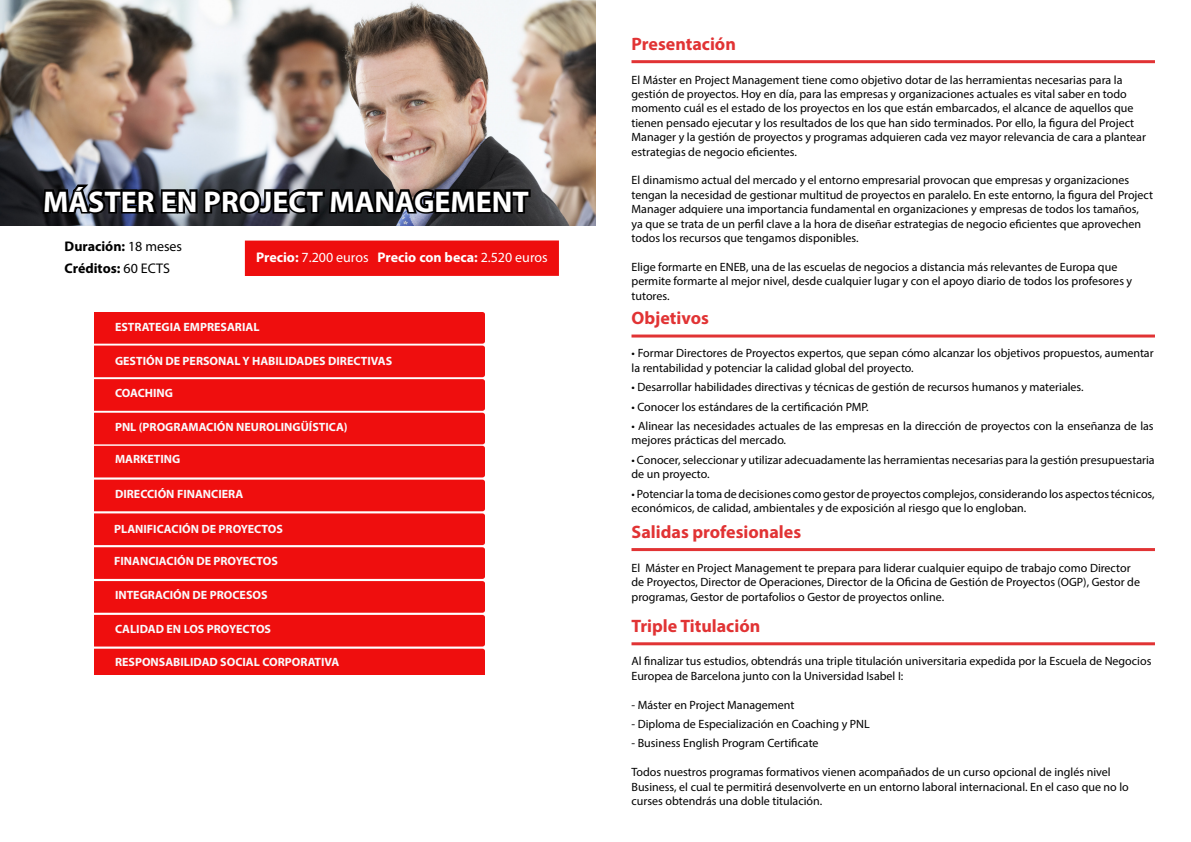
<style>
.page{position:relative;width:1191px;height:842px;background:#fff}
.page>*{position:absolute;margin:0;border:0;box-sizing:border-box;transform-origin:0 0}
.t1{font:700 30px "Myriad Pro";color:#fff}
.t2{font:700 18px "Myriad Pro";color:#e13334}
.t3{font:700 14px "Myriad Pro";color:#fff}
.t4{font:700 14px/21.8px "Myriad Pro";color:#000}
.t5{font:12px/14.4px "Myriad Pro";color:#000}
.t6{font:700 12px "Myriad Pro";color:#fafafc}
.s1{font-weight:400}
</style>
<div class="page">
<img style="left:95px;top:312px;width:302px;height:363px">
<div style="left:245px;top:240px;width:314px;height:36px;background:#ee0e0e"></div>
<img style="left:397px;top:312px;width:87px;height:363px">
<hr style="left:631px;top:60px;width:524px;height:3px;background:#e13334">
<hr style="left:631px;top:334px;width:524px;height:3px;background:#e13334">
<hr style="left:631px;top:642px;width:524px;height:3px;background:#e13334">
<hr style="left:631px;top:548px;width:524px;height:3px;background:#e13334">
<img style="left:0;top:0;width:595px;height:226px">
<svg style="left:41px;top:181px;width:491px;height:36px;background:#222226"></svg>
<h1 class="t1" style="left:43px;top:182px;width:487px">MÁSTER EN PROJECT MANAGEMENT</h1>
<p class="t4" style="left:65px;top:235px;width:119px">Duración: <span class="s1">18 meses<br></span>Créditos: <span class="s1">60 ECTS</span></p>
<p class="t3" style="left:256px;top:248px;width:293px">Precio: <span class="s1">7.200 euros</span> Precio con beca: <span class="s1">2.520 euros</span></p>
<p class="t6" style="left:115px;top:319px;width:146px">ESTRATEGIA EMPRESARIAL</p>
<p class="t6" style="left:115px;top:353px;width:279px">GESTIÓN DE PERSONAL Y HABILIDADES DIRECTIVAS</p>
<p class="t6" style="left:115px;top:385px;width:60px">COACHING</p>
<p class="t6" style="left:115px;top:420px;width:234px">PNL (PROGRAMACIÓN NEUROLINGÜÍSTICA)</p>
<p class="t6" style="left:115px;top:451px;width:67px">MARKETING</p>
<p class="t6" style="left:115px;top:486px;width:130px">DIRECCIÓN FINANCIERA</p>
<p class="t6" style="left:114px;top:521px;width:170px">PLANIFICACIÓN DE PROYECTOS</p>
<p class="t6" style="left:114px;top:554px;width:165px">FINANCIACIÓN DE PROYECTOS</p>
<p class="t6" style="left:115px;top:587px;width:154px">INTEGRACIÓN DE PROCESOS</p>
<p class="t6" style="left:115px;top:621px;width:158px">CALIDAD EN LOS PROYECTOS</p>
<p class="t6" style="left:115px;top:654px;width:226px">RESPONSABILIDAD SOCIAL CORPORATIVA</p>
<h2 class="t2" style="left:631px;top:32px;width:106px">Presentación</h2>
<p class="t5" style="left:631px;top:72px;width:516px">El Máster en Project Management tiene como objetivo dotar de las herramientas necesarias para la gestión de proyectos. Hoy en día, para las empresas y organizaciones actuales es vital saber en todo momento cuál es el estado de los proyectos en los que están embarcados, el alcance de aquellos que tienen pensado ejecutar y los resultados de los que han sido terminados. Por ello, la figura del Project Manager y la gestión de proyectos y programas adquieren cada vez mayor relevancia de cara a plantear estrategias de negocio eficientes.</p>
<p class="t5" style="left:631px;top:173px;width:523px">El dinamismo actual del mercado y el entorno empresarial provocan que empresas y organizaciones tengan la necesidad de gestionar multitud de proyectos en paralelo. En este entorno, la figura del Project Manager adquiere una importancia fundamental en organizaciones y empresas de todos los tamaños, ya que se trata de un perfil clave a la hora de diseñar estrategias de negocio eficientes que aprovechen todos los recursos que tengamos disponibles.</p>
<p class="t5" style="left:631px;top:259px;width:502px">Elige formarte en ENEB, una de las escuelas de negocios a distancia más relevantes de Europa que permite formarte al mejor nivel, desde cualquier lugar y con el apoyo diario de todos los profesores y tutores.</p>
<h2 class="t2" style="left:631px;top:306px;width:79px">Objetivos</h2>
<p class="t5" style="left:631px;top:346px;width:524px">• Formar Directores de Proyectos expertos, que sepan cómo alcanzar los objetivos propuestos, aumentar la rentabilidad y potenciar la calidad global del proyecto.</p>
<p class="t5" style="left:631px;top:380px;width:454px">• Desarrollar habilidades directivas y técnicas de gestión de recursos humanos y materiales.</p>
<p class="t5" style="left:631px;top:399px;width:239px">• Conocer los estándares de la certificación PMP.</p>
<p class="t5" style="left:631px;top:418px;width:523px">• Alinear las necesidades actuales de las empresas en la dirección de proyectos con la enseñanza de las mejores prácticas del mercado.</p>
<p class="t5" style="left:631px;top:452px;width:525px">• Conocer, seleccionar y utilizar adecuadamente las herramientas necesarias para la gestión presupuestaria de un proyecto.</p>
<p class="t5" style="left:631px;top:486px;width:524px">• Potenciar la toma de decisiones como gestor de proyectos complejos, considerando los aspectos técnicos, económicos, de calidad, ambientales y de exposición al riesgo que lo engloban.</p>
<h2 class="t2" style="left:631px;top:520px;width:171px">Salidas profesionales</h2>
<p class="t5" style="left:631px;top:561px;width:510px">El Máster en Project Management te prepara para liderar cualquier equipo de trabajo como Director de Proyectos, Director de Operaciones, Director de la Oficina de Gestión de Proyectos (OGP), Gestor de programas, Gestor de portafolios o Gestor de proyectos online.</p>
<h2 class="t2" style="left:631px;top:614px;width:130px">Triple Titulación</h2>
<p class="t5" style="left:631px;top:654px;width:521px">Al finalizar tus estudios, obtendrás una triple titulación universitaria expedida por la Escuela de Negocios<br>Europea de Barcelona junto con la Universidad Isabel I:</p>
<p class="t5" style="left:631px;top:697px;width:164px">- Máster en Project Management</p>
<p class="t5" style="left:631px;top:716px;width:240px">- Diploma de Especialización en Coaching y PNL</p>
<p class="t5" style="left:631px;top:736px;width:189px">- Business English Program Certificate</p>
<p class="t5" style="left:631px;top:765px;width:499px">Todos nuestros programas formativos vienen acompañados de un curso opcional de inglés nivel<br>Business, el cual te permitirá desenvolverte en un entorno laboral internacional. En el caso que no lo curses obtendrás una doble titulación.</p>
</div>
